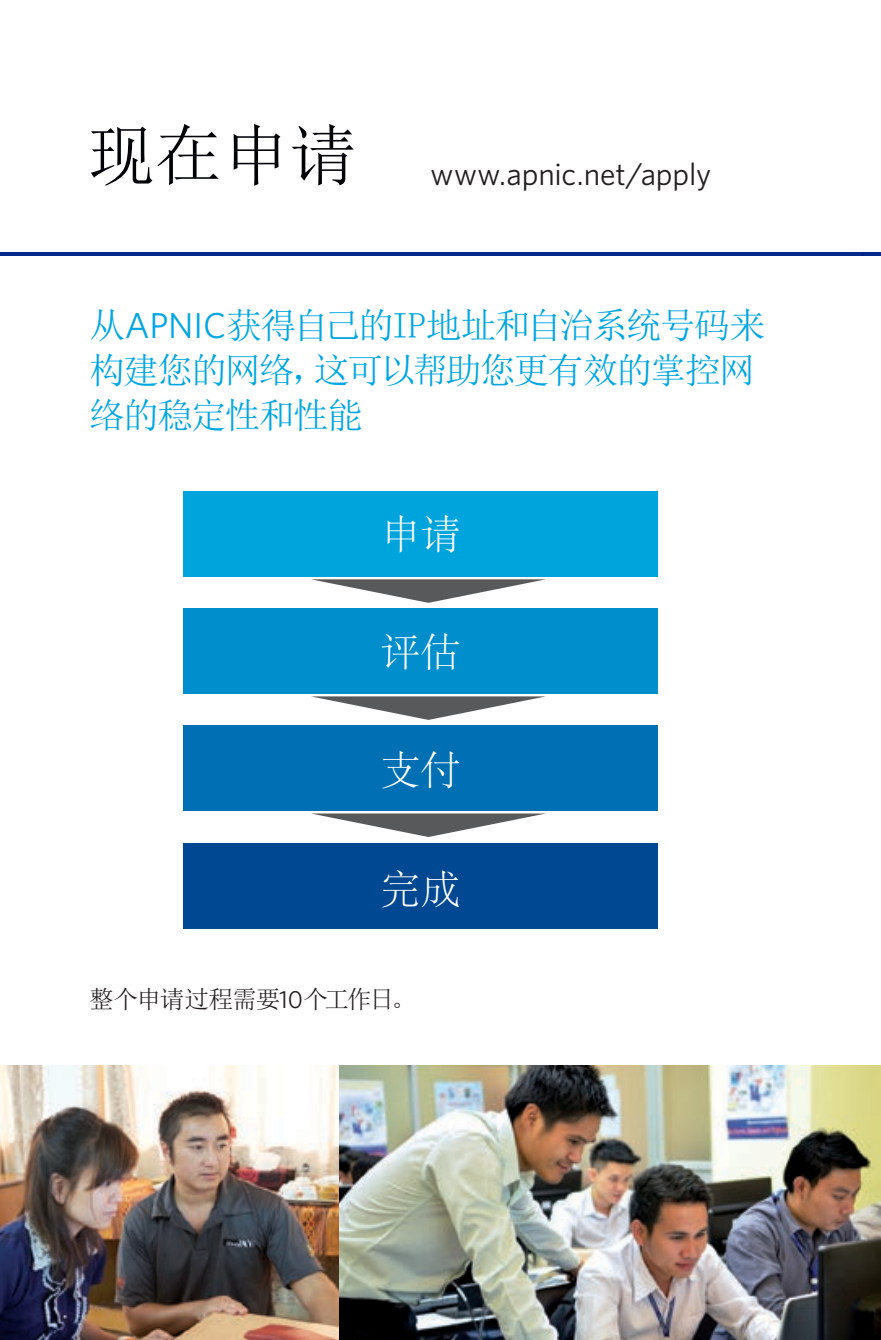
<style>
.page{position:relative;width:881px;height:1340px;background:#fff}
.page>*{position:absolute;margin:0;border:0;box-sizing:border-box;transform-origin:0 0}
.t1{font:300 40.05px "Adobe Song Std";color:#fff}
.t2{font:36px/45px "Sim Sun";letter-spacing:-.055em;color:#00a6e2}
.t3{font:31.5px "Whitney";letter-spacing:-.005em;color:#231f20}
.t4{font:24.75px "Sim Sun";letter-spacing:-.06em;color:#231f20}
.s1{font-family:"Whitney"}
</style>
<div class="page">
<hr style="left:0;top:252px;width:880px;height:4px;background:#002b8c">
<img style="left:0;top:1065px;width:880px;height:274px">
<div style="left:183px;top:491px;width:474px;height:85px;background:#00a4dc"></div>
<svg style="left:311px;top:579px;width:235px;height:24px"></svg>
<div style="left:183px;top:608px;width:474px;height:85px;background:#008ecd"></div>
<svg style="left:311px;top:696px;width:235px;height:24px"></svg>
<div style="left:183px;top:725px;width:474px;height:85px;background:#006fb4"></div>
<svg style="left:311px;top:813px;width:235px;height:24px"></svg>
<div style="left:183px;top:843px;width:474px;height:85px;background:#004892"></div>
<p class="t3" style="left:88px;top:153px;width:624px"><sup>现在申请</sup> www.apnic.net/apply</p>
<p class="t2" style="left:89px;top:302px;width:677px">从<span class="s1">APNIC</span>获得自己的IP地址和自治系统号码来构建您的网络，这可以帮助您更有效的掌控网络的稳定性和性能</p>
<p class="t1" style="left:380px;top:512px;width:82px">申请</p>
<p class="t1" style="left:380px;top:631px;width:82px">评估</p>
<p class="t1" style="left:380px;top:749px;width:82px">支付</p>
<p class="t1" style="left:380px;top:867px;width:82px">完成</p>
<p class="t4" style="left:89px;top:986px;width:328px">整个申请过程需要<span class="s1">10</span>个工作日。</p>
</div>
